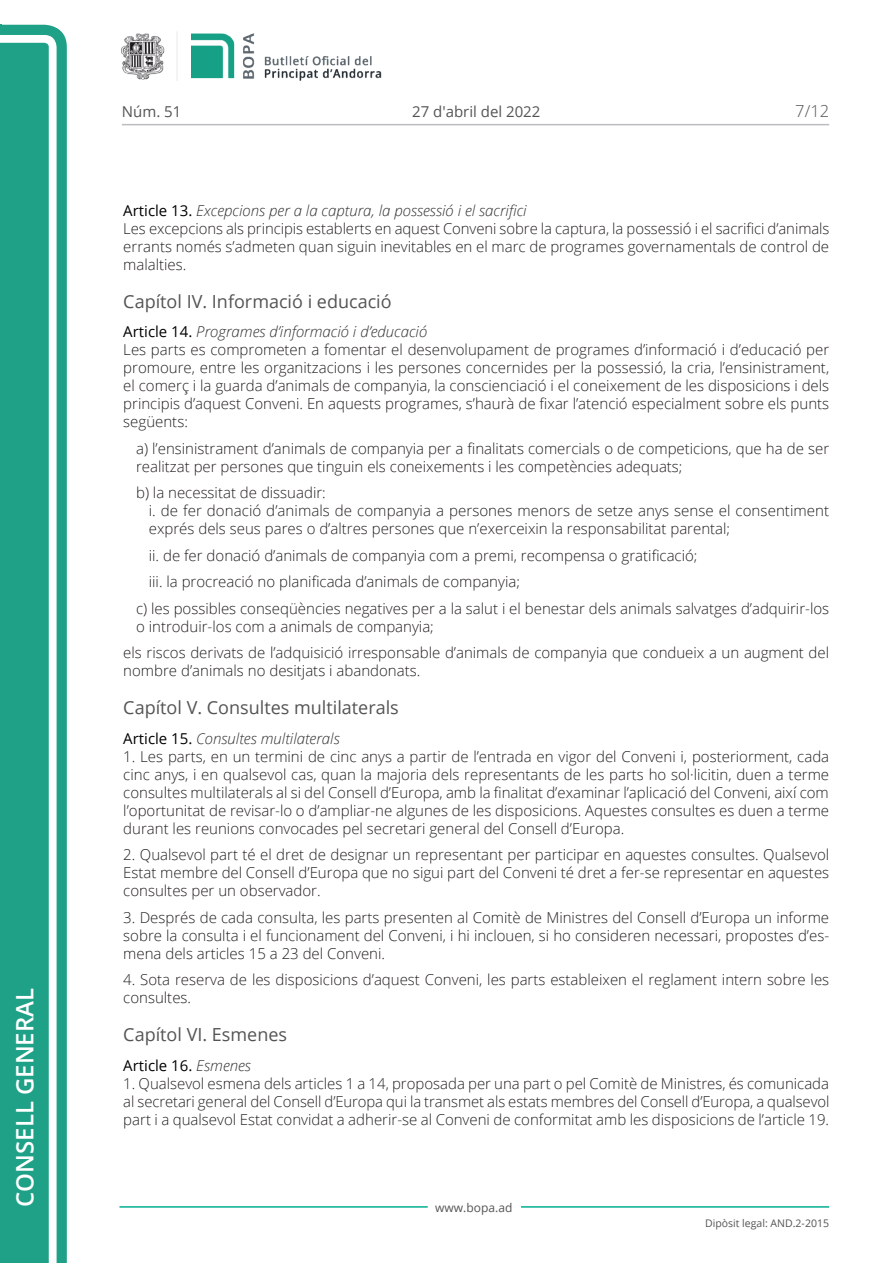
<style>
.page{position:relative;width:893px;height:1263px;background:#fff}
.page>*{position:absolute;margin:0;border:0;box-sizing:border-box;transform-origin:0 0}
.t1{font:600 24px "Open Sans";color:#fff}
.Titol_6{font:18px "Open Sans";color:#545454}
.t2{font:300 16.5px "Open Sans";color:#545454}
.Body_text{font:300 15px/18px "Open Sans";color:#231f20;text-align:justify}
.Body_text_i{font:300 15px/18px "Open Sans";color:#231f20}
.Body_text_ii{font:300 15px/18px "Open Sans";color:#231f20}
.Titol_7{font:italic 300 15px "Open Sans";color:#303030}
.Body_text_NOS{font:300 15px "Open Sans";color:#231f20}
.t3{font:15px "Open Sans";color:#545454}
.Titol_7-2{font:15px "Open Sans";color:#000}
.t4{font:12px "Open Sans";color:#545454}
.t5{font:10.5px "Open Sans";color:#545454}
.s1{font-weight:400;font-style:normal;color:#000}
.s2{font-weight:300;font-style:italic;color:#303030}
</style>
<div class="page">
<svg style="left:0;top:25px;width:67px;height:1238px;fill:#1ea187"></svg>
<div style="left:0;top:43px;width:49px;height:1220px;background:#1ea187"></div>
<img style="left:122px;top:32px;width:260px;height:49px">
<hr style="left:119px;top:1206px;width:309px;height:2px;background:#00ae91">
<hr style="left:521px;top:1206px;width:308px;height:2px;background:#00ae91">
<hr style="left:122px;top:124px;width:707px;height:1px;background:#bcbdc0">
<h1 class="t1" style="left:8px;top:1207px;width:220px;rotate:-90deg">Consell General</h1>
<p class="t3" style="left:122px;top:102px;width:61px">Núm. 51</p>
<p class="t3" style="left:412px;top:102px;width:130px">27 d'abril del 2022</p>
<p class="t2" style="left:795px;top:100px;width:35px">7/12</p>
<p class="Titol_7" style="left:123px;top:200px;width:405px"><span class="s1">Article 13.</span> Excepcions per a la captura, la possessió i el sacrifici</p>
<p class="Body_text" style="left:123px;top:219px;width:708px">Les excepcions als principis establerts en aquest Conveni sobre la captura, la possessió i el sacrifici d’animals errants només s’admeten quan siguin inevitables en el marc de programes governamentals de control de malalties.</p>
<p class="Titol_6" style="left:123px;top:289px;width:270px">Capítol IV. Informació i educació</p>
<p class="Titol_7" style="left:123px;top:321px;width:305px"><span class="s1">Article 14.</span> Programes d’informació i d’educació</p>
<p class="Body_text" style="left:123px;top:340px;width:707px">Les parts es comprometen a fomentar el desenvolupament de programes d’informació i d’educació per promoure, entre les organitzacions i les persones concernides per la possessió, la cria, l’ensinistrament, el comerç i la guarda d’animals de companyia, la conscienciació i el coneixement de les disposicions i dels principis d’aquest Conveni. En aquests programes, s’haurà de fixar l’atenció especialment sobre els punts següents:</p>
<p class="Body_text_i" style="left:136px;top:439px;width:695px">a) l’ensinistrament d’animals de companyia per a finalitats comercials o de competicions, que ha de ser realitzat per persones que tinguin els coneixements i les competències adequats;</p>
<p class="Body_text_NOS" style="left:136px;top:482px;width:191px">b) la necessitat de dissuadir:</p>
<p class="Body_text_ii" style="left:149px;top:501px;width:682px">i. de fer donació d’animals de companyia a persones menors de setze anys sense el consentiment exprés dels seus pares o d’altres persones que n’exerceixin la responsabilitat parental;</p>
<p class="Body_text_ii" style="left:149px;top:546px;width:550px">ii. de fer donació d’animals de companyia com a premi, recompensa o gratificació;</p>
<p class="Body_text_ii" style="left:149px;top:572px;width:373px">iii. la procreació no planificada d’animals de companyia;</p>
<p class="Body_text_i" style="left:136px;top:599px;width:695px">c) les possibles conseqüències negatives per a la salut i el benestar dels animals salvatges d’adquirir-los o introduir-los com a animals de companyia;</p>
<p class="Body_text" style="left:123px;top:643px;width:707px">els riscos derivats de l’adquisició irresponsable d’animals de companyia que condueix a un augment del nombre d’animals no desitjats i abandonats.</p>
<p class="Titol_6" style="left:123px;top:695px;width:277px">Capítol V. Consultes multilaterals</p>
<p class="Titol_7" style="left:123px;top:728px;width:218px"><span class="s1">Article 15.</span> Consultes multilaterals</p>
<p class="Body_text" style="left:123px;top:747px;width:707px">1. Les parts, en un termini de cinc anys a partir de l’entrada en vigor del Conveni i, posteriorment, cada cinc anys, i en qualsevol cas, quan la majoria dels representants de les parts ho sol·licitin, duen a terme consultes multilaterals al si del Consell d’Europa, amb la finalitat d’examinar l’aplicació del Conveni, així com l’oportunitat de revisar-lo o d’ampliar-ne algunes de les disposicions. Aquestes consultes es duen a terme durant les reunions convocades pel secretari general del Consell d’Europa.</p>
<p class="Body_text" style="left:123px;top:845px;width:707px">2. Qualsevol part té el dret de designar un representant per participar en aquestes consultes. Qualsevol Estat membre del Consell d’Europa que no sigui part del Conveni té dret a fer-se representar en aquestes consultes per un observador.</p>
<p class="Body_text" style="left:123px;top:908px;width:707px">3. Després de cada consulta, les parts presenten al Comitè de Ministres del Consell d’Europa un informe sobre la consulta i el funcionament del Conveni, i hi inclouen, si ho consideren necessari, propostes d’es&shy;mena dels articles 15 a 23 del Conveni.</p>
<p class="Body_text" style="left:123px;top:970px;width:707px">4. Sota reserva de les disposicions d’aquest Conveni, les parts estableixen el reglament intern sobre les consultes.</p>
<p class="Titol_6" style="left:123px;top:1022px;width:165px">Capítol VI. Esmenes</p>
<p class="Titol_7-2" style="left:123px;top:1055px;width:129px">Article 16. <span class="s2">Esmenes</span></p>
<p class="Body_text" style="left:123px;top:1074px;width:708px">1. Qualsevol esmena dels articles 1 a 14, proposada per una part o pel Comitè de Ministres, és comunicada al secretari general del Consell d’Europa qui la transmet als estats membres del Consell d’Europa, a qualsevol part i a qualsevol Estat convidat a adherir-se al Conveni de conformitat amb les disposicions de l’article 19.</p>
<p class="t4" style="left:435px;top:1199px;width:79px">www.bopa.ad</p>
<p class="t5" style="left:705px;top:1216px;width:125px">Dipòsit legal: AND.2-2015</p>
</div>
